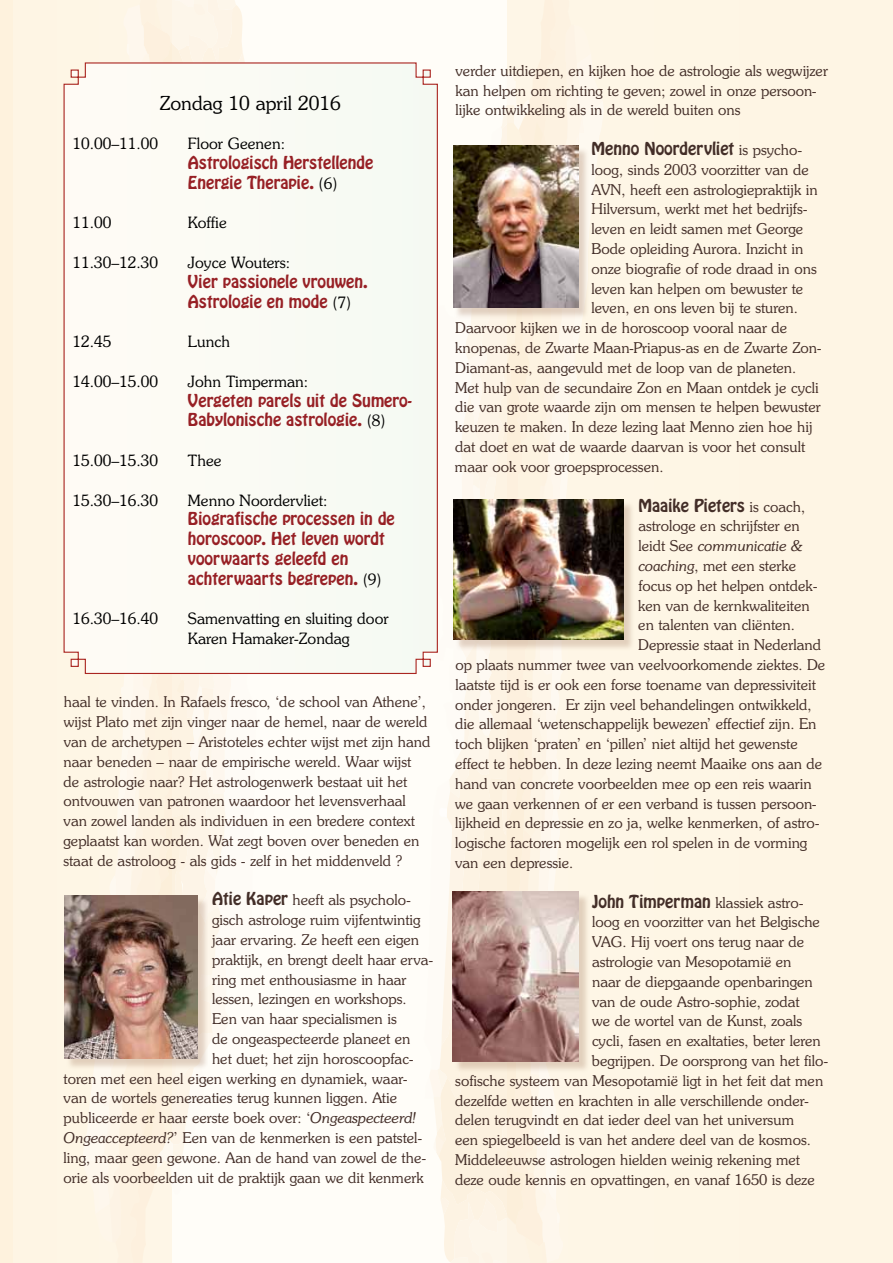
<style>
.page{position:relative;width:893px;height:1263px;background:#fff}
.page>*{position:absolute;margin:0;border:0;box-sizing:border-box;transform-origin:0 0}
.t1{font:300 19.5px "Souvenir IT Cby BT";color:#000}
.t2{font:15.75px/19.8px "Hobo Std";color:#972025}
.t3{font:300 15.75px/19.8px "Souvenir IT Cby BT";color:#000}
.t4{font:15.75px "Hobo Std";color:#432e28}
.t5{font:300 15px/19.8px "Souvenir IT Cby BT";color:#432e28}
.t6{font:italic 300 15px "Souvenir IT Cby BT";color:#432e28}
.s1{font-family:"Souvenir IT Cby BT";font-weight:300;color:#000}
.s2{font-family:"Hobo Std";font-weight:400;font-size:15.75px}
.s3{font-style:italic}
.s4{font-family:"Souvenir IT Cby BT";font-weight:300;font-size:15px}
.s5{font-style:normal}
</style>
<div class="page">
<div style="left:171px;top:0;width:571px;height:1263px;background:#fffdf6"></div>
<div style="left:0;top:0;width:171px;height:1263px;background:#fef5e4"></div>
<svg style="left:83px;top:0;width:162px;height:1263px"></svg>
<div style="left:508px;top:0;width:385px;height:1263px;background:#fef5e4"></div>
<svg style="left:434px;top:0;width:170px;height:1263px"></svg>
<div style="left:0;top:0;width:13px;height:1263px;background:#fef2dd"></div>
<svg style="left:63px;top:62px;width:375px;height:613px"></svg>
<div style="left:454px;top:893px;width:136px;height:180px;background:#a0775c;opacity:.3"></div>
<img style="left:453px;top:891px;width:125px;height:170px">
<div style="left:454px;top:147px;width:135px;height:172px;background:#a0775c;opacity:.3"></div>
<img style="left:453px;top:146px;width:125px;height:162px">
<div style="left:66px;top:897px;width:142px;height:174px;background:#a0775c;opacity:.3"></div>
<img style="left:65px;top:896px;width:133px;height:163px">
<div style="left:455px;top:501px;width:180px;height:150px;background:#a0775c;opacity:.3"></div>
<img style="left:454px;top:500px;width:170px;height:140px">
<h1 class="t1" style="left:160px;top:91px;width:183px">Zondag 10 april 2016</h1>
<p class="t3" style="left:73px;top:134px;width:87px">10.00–11.00</p>
<p class="t3" style="left:188px;top:134px;width:99px">Floor Geenen:</p>
<p class="t2" style="left:188px;top:153px;width:187px">Astrologisch Herstellende<br>Energie Therapie. <span class="s1">(6)</span></p>
<p class="t3" style="left:73px;top:213px;width:40px">11.00</p>
<p class="t3" style="left:188px;top:213px;width:40px">Koffie</p>
<p class="t3" style="left:73px;top:252px;width:87px">11.30–12.30</p>
<p class="t3" style="left:188px;top:252px;width:104px">Joyce Wouters:</p>
<p class="t2" style="left:188px;top:272px;width:181px">Vier passionele vrouwen.<br>Astrologie en mode <span class="s1">(7)</span></p>
<p class="t3" style="left:73px;top:331px;width:40px">12.45</p>
<p class="t3" style="left:188px;top:331px;width:44px">Lunch</p>
<p class="t3" style="left:73px;top:371px;width:87px">14.00–15.00</p>
<p class="t3" style="left:188px;top:371px;width:122px">John Timperman:</p>
<p class="t2" style="left:188px;top:390px;width:225px">Vergeten parels uit de Sumero-<br>Babylonische astrologie. <span class="s1">(8)</span></p>
<p class="t3" style="left:73px;top:450px;width:87px">15.00–15.30</p>
<p class="t3" style="left:188px;top:450px;width:35px">Thee</p>
<p class="t3" style="left:73px;top:490px;width:87px">15.30–16.30</p>
<p class="t3" style="left:188px;top:490px;width:141px">Menno Noordervliet:</p>
<p class="t2" style="left:188px;top:509px;width:208px">Biografische processen in de horoscoop. Het leven wordt voorwaarts geleefd en achterwaarts begrepen. <span class="s1">(9)</span></p>
<p class="t3" style="left:73px;top:609px;width:87px">16.30–16.40</p>
<p class="t3" style="left:188px;top:609px;width:202px">Samenvatting en sluiting door<br>Karen Hamaker-Zondag</p>
<p class="t5" style="left:63px;top:692px;width:368px">haal te vinden. In Rafaels fresco, ‘de school van Athene’, wijst Plato met zijn vinger naar de hemel, naar de wereld van de archetypen – Aristoteles echter wijst met zijn hand naar beneden – naar de empirische wereld. Waar wijst de astrologie naar? Het astrologenwerk bestaat uit het ontvouwen van patronen waardoor het levensverhaal van zowel landen als individuen in een bredere context geplaatst kan worden. Wat zegt boven over beneden en staat de astroloog - als gids - zelf in het middenveld ?</p>
<p class="t5" style="left:212px;top:890px;width:200px"><span class="s2">Atie Kaper</span> heeft als psycholo-</p>
<p class="t5" style="left:212px;top:910px;width:210px">gisch astrologe ruim vijfentwintig</p>
<p class="t5" style="left:212px;top:929px;width:209px">jaar ervaring. Ze heeft een eigen</p>
<p class="t5" style="left:212px;top:949px;width:223px">praktijk, en brengt deelt haar erva-</p>
<p class="t5" style="left:212px;top:969px;width:196px">ring met enthousiasme in haar</p>
<p class="t5" style="left:212px;top:989px;width:196px">lessen, lezingen en workshops.</p>
<p class="t5" style="left:212px;top:1009px;width:186px">Een van haar specialismen is</p>
<p class="t5" style="left:212px;top:1028px;width:200px">de ongeaspecteerde planeet en</p>
<p class="t5" style="left:212px;top:1048px;width:203px">het duet; het zijn horoscoopfac-</p>
<p class="t5" style="left:64px;top:1068px;width:346px">toren met een heel eigen werking en dynamiek, waar-</p>
<p class="t5" style="left:64px;top:1088px;width:335px">van de wortels genereaties terug kunnen liggen. Atie</p>
<p class="t5" style="left:64px;top:1108px;width:354px">publiceerde er haar eerste boek over: ‘<span class="s3">Ongeaspecteerd!</span></p>
<p class="t5" style="left:64px;top:1127px;width:360px"><span class="s3">Ongeaccepteerd?</span>’ Een van de kenmerken is een patstel-</p>
<p class="t5" style="left:64px;top:1147px;width:364px">ling, maar geen gewone. Aan de hand van zowel de the-</p>
<p class="t5" style="left:63px;top:1167px;width:362px">orie als voorbeelden uit de praktijk gaan we dit kenmerk</p>
<p class="t5" style="left:455px;top:60px;width:374px">verder uitdiepen, en kijken hoe de astrologie als wegwijzer kan helpen om richting te geven; zowel in onze persoon&shy;lijke ontwikkeling als in de wereld buiten ons</p>
<p class="t4" style="left:592px;top:138px;width:212px">Menno Noordervliet <span class="s4">is psycho-</span></p>
<p class="t5" style="left:592px;top:159px;width:219px">loog, sinds 2003 voorzitter van de</p>
<p class="t5" style="left:592px;top:179px;width:228px">AVN, heeft een astrologiepraktijk in</p>
<p class="t5" style="left:592px;top:199px;width:218px">Hilversum, werkt met het bedrijfs-</p>
<p class="t5" style="left:592px;top:219px;width:213px">leven en leidt samen met George</p>
<p class="t5" style="left:591px;top:239px;width:213px">Bode opleiding Aurora. Inzicht in</p>
<p class="t5" style="left:591px;top:258px;width:227px">onze biografie of rode draad in ons</p>
<p class="t5" style="left:591px;top:278px;width:213px">leven kan helpen om bewuster te</p>
<p class="t5" style="left:591px;top:298px;width:208px">leven, en ons leven bij te sturen.</p>
<p class="t5" style="left:455px;top:318px;width:333px">Daarvoor kijken we in de horoscoop vooral naar de</p>
<p class="t5" style="left:455px;top:338px;width:368px">knopenas, de Zwarte Maan-Priapus-as en de Zwarte Zon-</p>
<p class="t5" style="left:455px;top:357px;width:343px">Diamant-as, aangevuld met de loop van de planeten.</p>
<p class="t5" style="left:455px;top:377px;width:365px">Met hulp van de secundaire Zon en Maan ontdek je cycli</p>
<p class="t5" style="left:455px;top:397px;width:367px">die van grote waarde zijn om mensen te helpen bewuster</p>
<p class="t5" style="left:455px;top:417px;width:359px">keuzen te maken. In deze lezing laat Menno zien hoe hij</p>
<p class="t5" style="left:455px;top:437px;width:352px">dat doet en wat de waarde daarvan is voor het consult</p>
<p class="t5" style="left:455px;top:456px;width:210px">maar ook voor groepsprocessen.</p>
<p class="t4" style="left:638px;top:494px;width:168px">Maaike Pieters <span class="s4">is coach,</span></p>
<p class="t5" style="left:638px;top:516px;width:163px">astrologe en schrijfster en</p>
<p class="t6" style="left:638px;top:536px;width:166px"><span class="s5">leidt See</span> communicatie &amp;</p>
<p class="t5" style="left:638px;top:555px;width:159px"><span class="s3">coaching</span>, met een sterke</p>
<p class="t5" style="left:638px;top:575px;width:181px">focus op het helpen ontdek-</p>
<p class="t5" style="left:638px;top:595px;width:173px">ken van de kernkwaliteiten</p>
<p class="t5" style="left:638px;top:615px;width:158px">en talenten van cliënten.</p>
<p class="t5" style="left:638px;top:635px;width:184px">Depressie staat in Nederland</p>
<p class="t5" style="left:455px;top:654px;width:371px">op plaats nummer twee van veelvoorkomende ziektes. De</p>
<p class="t5" style="left:455px;top:674px;width:362px">laatste tijd is er ook een forse toename van depressiviteit</p>
<p class="t5" style="left:455px;top:694px;width:358px">onder jongeren. Er zijn veel behandelingen ontwikkeld,</p>
<p class="t5" style="left:455px;top:714px;width:363px">die allemaal ‘wetenschappelijk bewezen’ effectief zijn. En</p>
<p class="t5" style="left:455px;top:734px;width:344px">toch blijken ‘praten’ en ‘pillen’ niet altijd het gewenste</p>
<p class="t5" style="left:455px;top:753px;width:369px">effect te hebben. In deze lezing neemt Maaike ons aan de</p>
<p class="t5" style="left:455px;top:773px;width:358px">hand van concrete voorbeelden mee op een reis waarin</p>
<p class="t5" style="left:455px;top:793px;width:363px">we gaan verkennen of er een verband is tussen persoon-</p>
<p class="t5" style="left:455px;top:813px;width:366px">lijkheid en depressie en zo ja, welke kenmerken, of astro-</p>
<p class="t5" style="left:455px;top:833px;width:354px">logische factoren mogelijk een rol spelen in de vorming</p>
<p class="t5" style="left:455px;top:852px;width:120px">van een depressie.</p>
<p class="t5" style="left:592px;top:892px;width:213px"><span class="s2">John Timperman</span> klassiek astro-</p>
<p class="t5" style="left:592px;top:912px;width:229px">loog en voorzitter van het Belgische</p>
<p class="t5" style="left:592px;top:932px;width:214px">VAG. Hij voert ons terug naar de</p>
<p class="t5" style="left:592px;top:951px;width:201px">astrologie van Mesopotamië en</p>
<p class="t5" style="left:592px;top:971px;width:222px">naar de diepgaande openbaringen</p>
<p class="t5" style="left:592px;top:991px;width:209px">van de oude Astro-sophie, zodat</p>
<p class="t5" style="left:592px;top:1011px;width:212px">we de wortel van de Kunst, zoals</p>
<p class="t5" style="left:592px;top:1031px;width:230px">cycli, fasen en exaltaties, beter leren</p>
<p class="t5" style="left:592px;top:1050px;width:238px">begrijpen. De oorsprong van het filo-</p>
<p class="t5" style="left:455px;top:1070px;width:369px">sofische systeem van Mesopotamië ligt in het feit dat men</p>
<p class="t5" style="left:455px;top:1090px;width:355px">dezelfde wetten en krachten in alle verschillende onder-</p>
<p class="t5" style="left:455px;top:1110px;width:340px">delen terugvindt en dat ieder deel van het universum</p>
<p class="t5" style="left:455px;top:1130px;width:357px">een spiegelbeeld is van het andere deel van de kosmos.</p>
<p class="t5" style="left:455px;top:1149px;width:346px">Middeleeuwse astrologen hielden weinig rekening met</p>
<p class="t5" style="left:455px;top:1169px;width:361px">deze oude kennis en opvattingen, en vanaf 1650 is deze</p>
</div>
